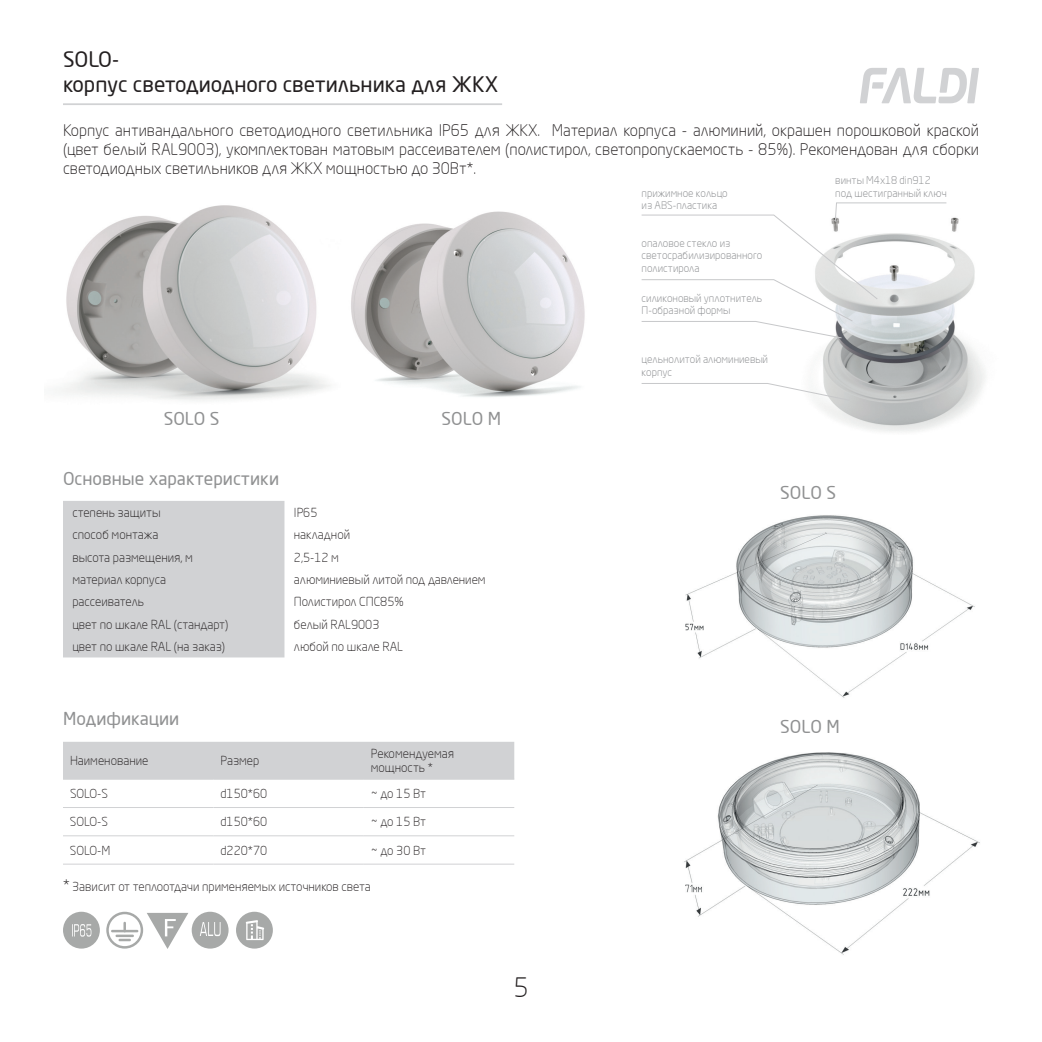
<style>
.page{position:relative;width:1042px;height:1042px;background:#fff}
.page>*{position:absolute;margin:0;border:0;box-sizing:border-box;transform-origin:0 0}
.t1{font:300 26.25px "Neo Sans Pro";color:#231f20}
.t2{font:21px/25.2px "Neo Sans Pro";color:#231f20}
.t3{font:17.5px "Neo Sans Pro";color:#909192}
.t4{font:300 15.75px/18.9px "Neo Sans Pro";color:#231f20;text-align:justify}
.t5{font:300 12.25px/14px "Neo Sans Pro";color:#231f20}
.t6{font:300 10.5px/12.6px "Neo Sans Pro";color:#848689}
.s1{font-size:15.75px}
</style>
<div class="page">
<img style="left:817px;top:217px;width:168px;height:215px">
<img style="left:351px;top:211px;width:234px;height:186px">
<img style="left:685px;top:515px;width:290px;height:183px">
<img style="left:61px;top:205px;width:269px;height:196px">
<img style="left:684px;top:752px;width:296px;height:203px">
<div style="left:63px;top:501px;width:221px;height:156px;background:#d1d2d4"></div>
<div style="left:63px;top:742px;width:451px;height:37px;background:#d1d2d4"></div>
<hr style="left:63px;top:779px;width:150px;height:1px;background:#d1d2d4">
<hr style="left:213px;top:779px;width:151px;height:1px;background:#d1d2d4">
<hr style="left:364px;top:779px;width:150px;height:1px;background:#d1d2d4">
<hr style="left:63px;top:807px;width:150px;height:1px;background:#d1d2d4">
<hr style="left:213px;top:807px;width:151px;height:1px;background:#d1d2d4">
<hr style="left:364px;top:807px;width:150px;height:1px;background:#d1d2d4">
<hr style="left:63px;top:835px;width:150px;height:1px;background:#d1d2d4">
<hr style="left:213px;top:835px;width:151px;height:1px;background:#d1d2d4">
<hr style="left:364px;top:835px;width:150px;height:1px;background:#d1d2d4">
<hr style="left:63px;top:864px;width:150px;height:1px;background:#d1d2d4">
<hr style="left:213px;top:864px;width:151px;height:1px;background:#d1d2d4">
<hr style="left:364px;top:864px;width:150px;height:1px;background:#d1d2d4">
<svg style="left:63px;top:912px;width:37px;height:36px"></svg>
<svg style="left:106px;top:912px;width:123px;height:37px"></svg>
<svg style="left:236px;top:912px;width:37px;height:36px"></svg>
<hr style="left:63px;top:103px;width:439px;height:2px;background:#d1d2d4">
<svg style="left:641px;top:383px;width:209px;height:18px"></svg>
<svg style="left:641px;top:202px;width:306px;height:137px"></svg>
<svg style="left:860px;top:68px;width:119px;height:35px"></svg>
<h2 class="t2" style="left:63px;top:46px;width:437px">SOLO-<br>корпус светодиодного светильника для ЖКХ</h2>
<p class="t4" style="left:63px;top:120px;width:917px">Корпус антивандального светодиодного светильника IP65 для ЖКХ. Материал корпуса - алюминий, окрашен порошковой краской (цвет белый RAL9003), укомплектован матовым рассеивателем (полистирол, светопропускаемость - 85%). Рекомендован для сборки светодиодных светильников для ЖКХ мощностью до 30Вт*.</p>
<p class="t6" style="left:835px;top:174px;width:113px">винты М4х18 din912 под шестигранный ключ</p>
<p class="t6" style="left:641px;top:186px;width:88px">прижимное кольцо из АВS-пластика</p>
<p class="t6" style="left:641px;top:236px;width:122px">опаловое стекло из светосрабилизированного полистирола</p>
<p class="t6" style="left:641px;top:291px;width:122px">силиконовый уплотнитель<br>П-образной формы</p>
<h3 class="t3" style="left:164px;top:408px;width:57px">SOLO S</h3>
<h3 class="t3" style="left:63px;top:467px;width:218px">Основные характеристики</h3>
<h3 class="t3" style="left:441px;top:408px;width:61px">SOLO M</h3>
<p class="t5" style="left:72px;top:505px;width:90px">степень защиты</p>
<p class="t5" style="left:294px;top:505px;width:25px">IP65</p>
<p class="t5" style="left:72px;top:527px;width:87px">способ монтажа</p>
<p class="t5" style="left:294px;top:527px;width:58px">накладной</p>
<p class="t5" style="left:72px;top:550px;width:122px">высота размещения, м</p>
<p class="t5" style="left:294px;top:550px;width:47px">2,5-12 м</p>
<p class="t5" style="left:72px;top:572px;width:95px">материал корпуса</p>
<p class="t5" style="left:294px;top:572px;width:193px">алюминиевый литой под давлением</p>
<p class="t5" style="left:72px;top:594px;width:73px">рассеиватель</p>
<p class="t5" style="left:294px;top:594px;width:111px">Полистирол СПС85%</p>
<p class="t5" style="left:72px;top:617px;width:157px">цвет по шкале RAL (стандарт)</p>
<p class="t5" style="left:294px;top:617px;width:87px">белый RAL9003</p>
<p class="t5" style="left:72px;top:639px;width:154px">цвет по шкале RAL (на заказ)</p>
<p class="t5" style="left:294px;top:639px;width:111px">любой по шкале RAL</p>
<h3 class="t3" style="left:63px;top:708px;width:118px">Модификации</h3>
<p class="t5" style="left:70px;top:753px;width:80px">Наименование</p>
<p class="t5" style="left:220px;top:753px;width:40px">Размер</p>
<p class="t5" style="left:371px;top:746px;width:85px">Рекомендуемая мощность *</p>
<p class="t5" style="left:70px;top:786px;width:39px">SOLO-S</p>
<p class="t5" style="left:220px;top:786px;width:48px">d150*60</p>
<p class="t5" style="left:371px;top:786px;width:57px">~ до 15 Вт</p>
<p class="t5" style="left:70px;top:814px;width:39px">SOLO-S</p>
<p class="t5" style="left:220px;top:814px;width:48px">d150*60</p>
<p class="t5" style="left:371px;top:814px;width:57px">~ до 15 Вт</p>
<p class="t5" style="left:70px;top:843px;width:42px">SOLO-M</p>
<p class="t5" style="left:220px;top:843px;width:48px">d220*70</p>
<p class="t5" style="left:371px;top:843px;width:57px">~ до 30 Вт</p>
<p class="t5" style="left:63px;top:879px;width:309px"><span class="s1">*</span> Зависит от теплоотдачи применяемых источников света</p>
<h1 class="t1" style="left:513px;top:971px;width:17px">5</h1>
<p class="t6" style="left:641px;top:353px;width:128px">цельнолитой алюминиевый корпус</p>
<h3 class="t3" style="left:780px;top:482px;width:57px">SOLO S</h3>
<h3 class="t3" style="left:780px;top:716px;width:61px">SOLO M</h3>
</div>
